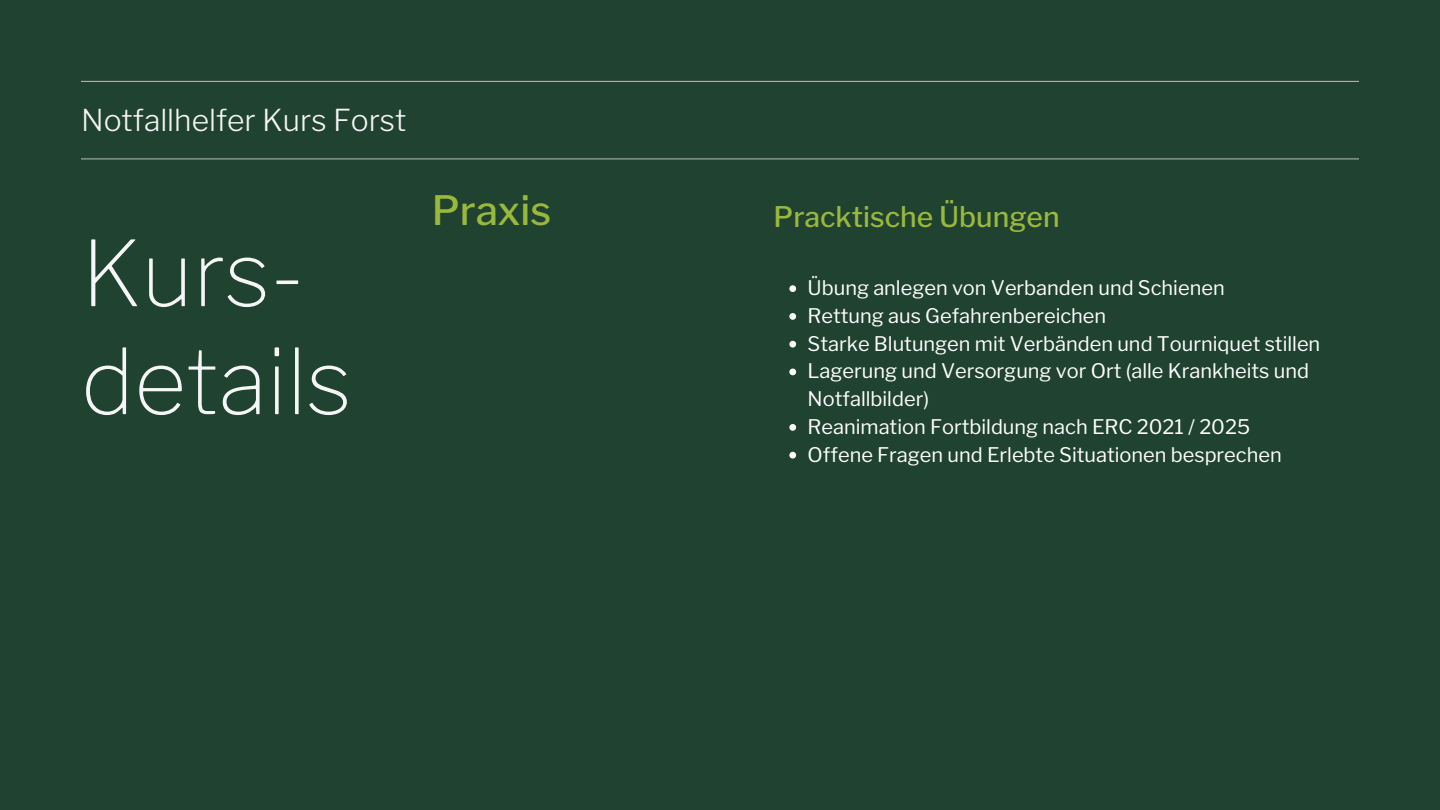
<style>
.page{position:relative;width:1440px;height:810px;background:#204230}
.page>*{position:absolute;margin:0;border:0;box-sizing:border-box;transform-origin:0 0}
.t1{font:100 90px/108px "Libre Franklin";color:#f6f6f6}
.t2{font:500 40.2px "Libre Franklin";color:#99b83c}
.t3{font:300 30px "Libre Franklin";color:#f6f6f6}
.t4{font:500 28.2px "Libre Franklin";color:#99b83c}
.t5{font:20px/27.8px "Libre Franklin";color:#fff}
</style>
<div class="page">
<hr style="left:81px;top:81px;width:1278px;height:1px;background:#bfbfbf">
<hr style="left:81px;top:159px;width:1278px;height:1px;background:#bfbfbf">
<svg style="left:789px;top:285px;width:7px;height:7px"></svg>
<svg style="left:789px;top:313px;width:7px;height:7px"></svg>
<svg style="left:789px;top:341px;width:7px;height:7px"></svg>
<svg style="left:789px;top:369px;width:7px;height:6px"></svg>
<svg style="left:789px;top:424px;width:7px;height:7px"></svg>
<svg style="left:789px;top:452px;width:7px;height:7px"></svg>
<h2 class="t3" style="left:81px;top:102px;width:327px">Notfallhelfer Kurs Forst</h2>
<h4 class="t1" style="left:81px;top:220px;width:272px">Kurs&shy;details</h4>
<h3 class="t2" style="left:432px;top:186px;width:121px">Praxis</h3>
<p class="t4" style="left:774px;top:200px;width:288px">Pracktische Übungen</p>
<h1 class="t5" style="left:808px;top:274px;width:419px">Übung anlegen von Verbanden und Schienen</h1>
<p class="t5" style="left:808px;top:302px;width:300px">Rettung aus Gefahrenbereichen</p>
<p class="t5" style="left:808px;top:329px;width:514px">Starke Blutungen mit Verbänden und Tourniquet stillen</p>
<p class="t5" style="left:808px;top:357px;width:503px">Lagerung und Versorgung vor Ort (alle Krankheits und<br>Notfallbilder)</p>
<p class="t5" style="left:808px;top:413px;width:444px">Reanimation Fortbildung nach ERC 2021 / 2025</p>
<p class="t5" style="left:808px;top:440px;width:476px">Offene Fragen und Erlebte Situationen besprechen</p>
</div>
